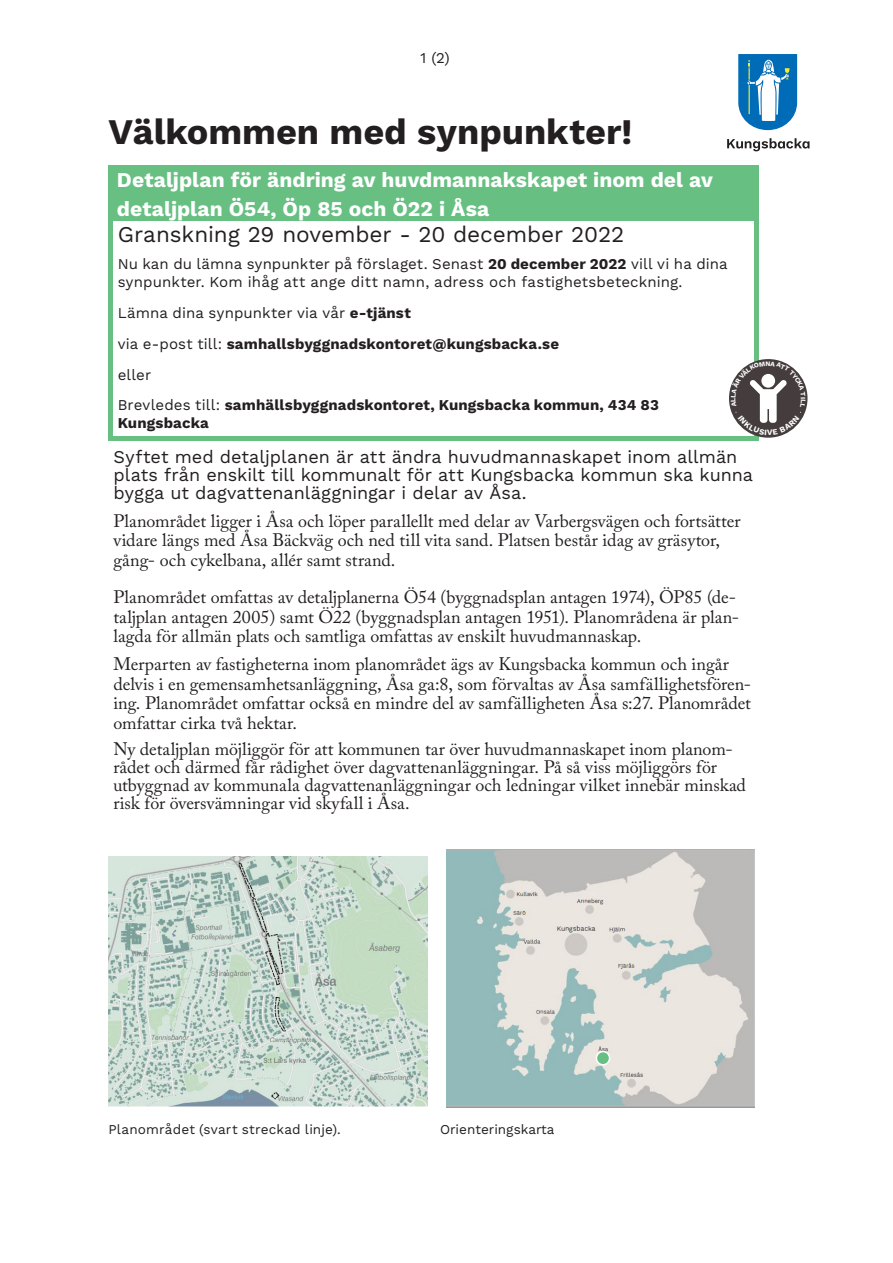
<style>
.page{position:relative;width:893px;height:1263px;background:#fff}
.page>*{position:absolute;margin:0;border:0;box-sizing:border-box;transform-origin:0 0}
.Inforuta_rubrik{font:700 36px "Work Sans";letter-spacing:-.005em;color:#231f20}
.Mellanrubrik_1{font:22.5px "Work Sans";letter-spacing:-.005em;color:#231f20}
.Inforuta_rubrik-2{font:700 21px/29.5px "Work Sans";color:#fff}
.Brödtext{font:18px/19.5px "Adobe Caslon Pro";color:#231f20}
.Brödtext_26{font:18px/19.5px "Adobe Caslon Pro";color:#231f20}
.Brödtext-2{font:18px/18px "Work Sans";letter-spacing:-.005em;color:#231f20}
.Inforuta_brödtext{font:15px/18px "Work Sans";letter-spacing:.005em;color:#231f20}
.Inforuta_brödtext-2{font:700 15px/18px "Work Sans";letter-spacing:.01em;color:#231f20}
.Brödtext_11{font:13.5px "Work Sans";letter-spacing:.01em;color:#231f20}
.s1{font-weight:700}
.s2{font-weight:400}
</style>
<div class="page">
<div style="left:108px;top:166px;width:651px;height:275px;background:#67c082"></div>
<svg style="left:738px;top:54px;width:59px;height:76px"></svg>
<svg style="left:727px;top:138px;width:82px;height:13px"></svg>
<img style="left:447px;top:849px;width:307px;height:259px">
<div style="left:596px;top:1051px;width:14px;height:14px;background:#67c082;border-radius:50%"></div>
<div style="left:596px;top:1051px;width:14px;height:14px;border:2px solid #fff;border-radius:50%"></div>
<div style="left:113px;top:222px;width:641px;height:214px;background:#fff"></div>
<svg style="left:729px;top:359px;width:78px;height:79px"></svg>
<img style="left:108px;top:856px;width:319px;height:250px">
<svg style="left:731px;top:361px;width:74px;height:74px"></svg>
<p class="Inforuta_brödtext" style="left:420px;top:50px;width:31px">1 (2)</p>
<p class="Inforuta_rubrik" style="left:108px;top:111px;width:525px">Välkommen med synpunkter!</p>
<p class="Inforuta_rubrik-2" style="left:117px;top:166px;width:597px">Detaljplan för ändring av huvdmannakskapet inom del av detaljplan Ö54, Öp 85 och Ö22 i Åsa</p>
<p class="Mellanrubrik_1" style="left:118px;top:221px;width:508px">Granskning 29 november - 20 december 2022</p>
<p class="Inforuta_brödtext" style="left:118px;top:256px;width:612px">Nu kan du lämna synpunkter på förslaget. Senast <span class="s1">20 december 2022</span> vill vi ha dina synpunkter. Kom ihåg att ange ditt namn, adress och fastighetsbeteckning.</p>
<p class="Inforuta_brödtext" style="left:118px;top:305px;width:295px">Lämna dina synpunkter via vår <span class="s1">e-tjänst</span></p>
<p class="Inforuta_brödtext-2" style="left:118px;top:336px;width:443px"><span class="s2">via e-post till:</span> samhallsbyggnadskontoret@kungsbacka.se</p>
<p class="Inforuta_brödtext" style="left:118px;top:366px;width:35px">eller</p>
<p class="Inforuta_brödtext-2" style="left:118px;top:397px;width:543px"><span class="s2">Brevledes till:</span> samhällsbyggnadskontoret, Kungsbacka kommun, 434 83<br>Kungsbacka</p>
<p class="Brödtext-2" style="left:113px;top:448px;width:641px">Syftet med detaljplanen är att ändra huvudmannaskapet inom allmän plats från enskilt till kommunalt för att Kungsbacka kommun ska kunna bygga ut dagvattenanläggningar i delar av Åsa.</p>
<p class="Brödtext_26" style="left:113px;top:511px;width:629px">Planområdet ligger i Åsa och löper parallellt med delar av Varbergsvägen och fortsätter vidare längs med Åsa Bäckväg och ned till vita sand. Platsen består idag av gräsytor, gång- och cykelbana, allér samt strand.</p>
<p class="Brödtext" style="left:113px;top:587px;width:627px">Planområdet omfattas av detaljplanerna Ö54 (byggnadsplan antagen 1974), ÖP85 (de&shy;taljplan antagen 2005) samt Ö22 (byggnadsplan antagen 1951). Planområdena är plan&shy;lagda för allmän plats och samtliga omfattas av enskilt huvudmannaskap.</p>
<p class="Brödtext" style="left:113px;top:654px;width:639px">Merparten av fastigheterna inom planområdet ägs av Kungsbacka kommun och ingår delvis i en gemensamhetsanläggning, Åsa ga:8, som förvaltas av Åsa samfällighetsfören&shy;ing. Planområdet omfattar också en mindre del av samfälligheten Åsa s:27. Planområdet omfattar cirka två hektar.</p>
<p class="Brödtext" style="left:113px;top:740px;width:634px;line-height:18px">Ny detaljplan möjliggör för att kommunen tar över huvudmannaskapet inom planom&shy;rådet och därmed får rådighet över dagvattenanläggningar. På så viss möjliggörs för utbyggnad av kommunala dagvattenanläggningar och ledningar vilket innebär minskad risk för översvämningar vid skyfall i Åsa.</p>
<p class="Brödtext_11" style="left:108px;top:1121px;width:234px">Planområdet (svart streckad linje).</p>
<p class="Brödtext_11" style="left:440px;top:1121px;width:116px">Orienteringskarta</p>
</div>
